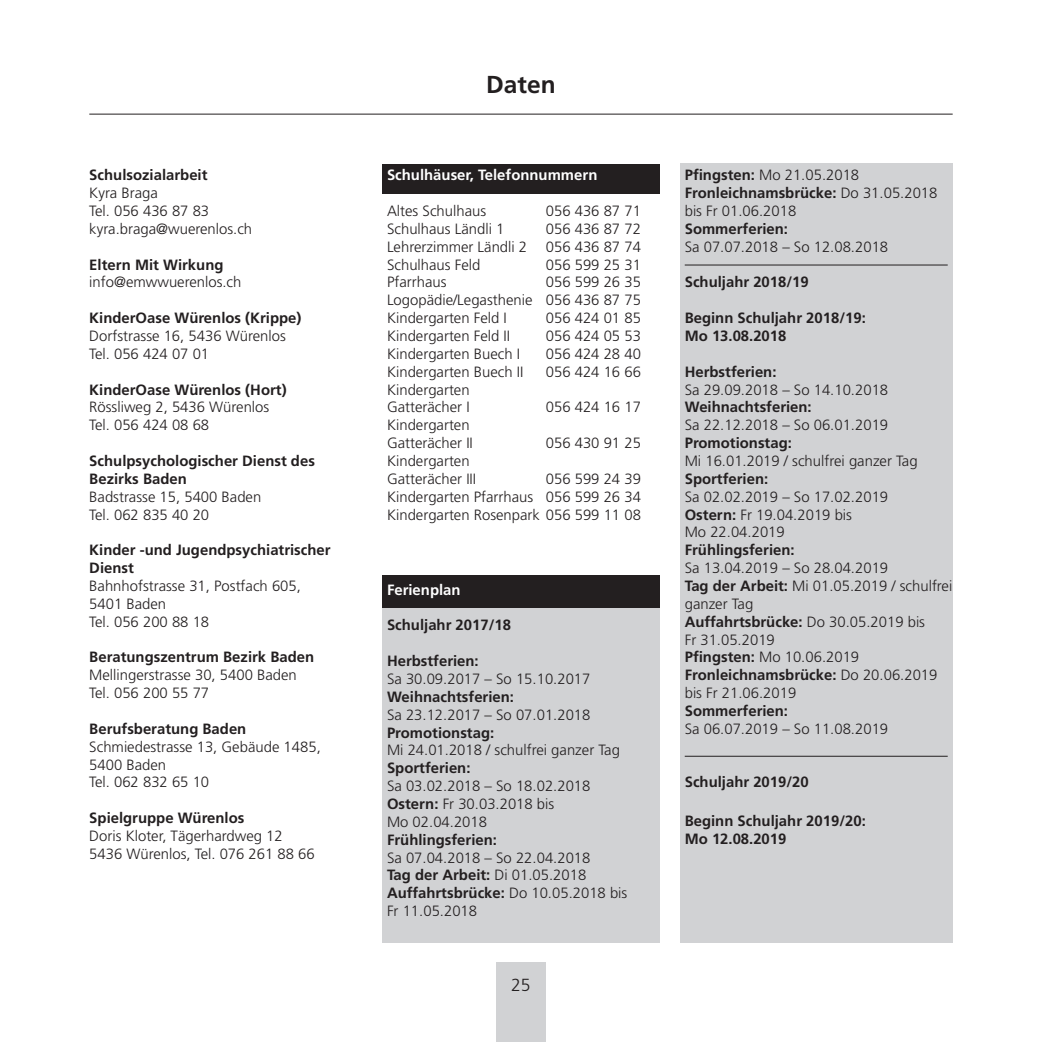
<style>
.page{position:relative;width:1042px;height:1042px;background:#fff}
.page>*{position:absolute;margin:0;border:0;box-sizing:border-box;transform-origin:0 0}
.t1{font:700 24.5px "Frutiger";color:#231f20}
.t2{font:300 17.5px "Frutiger";color:#231f20}
.t3{font:300 14.88px/17.8px "Frutiger";color:#231f20}
.t4{font:700 14.88px/17.8px "Frutiger";color:#231f20}
.t5{font:700 14.88px "Frutiger";color:#fff}
.s1{font-weight:700}
</style>
<div class="page">
<div style="left:496px;top:962px;width:50px;height:80px;background:#d1d2d4"></div>
<div style="left:680px;top:164px;width:272px;height:779px;background:#d1d2d4"></div>
<div style="left:382px;top:606px;width:278px;height:337px;background:#d1d2d4"></div>
<hr style="left:89px;top:114px;width:863px;height:1px;background:#231f20">
<div style="left:382px;top:164px;width:278px;height:29px;background:#231f20"></div>
<div style="left:382px;top:575px;width:278px;height:33px;background:#231f20"></div>
<hr style="left:685px;top:756px;width:262px;height:1px;background:#231f20">
<hr style="left:685px;top:265px;width:262px;height:1px;background:#231f20">
<p class="t4" style="left:89px;top:166px;width:120px">Schulsozialarbeit</p>
<p class="t3" style="left:89px;top:184px;width:164px">Kyra Braga<br>Tel. 056 436 87 83 kyra.braga@wuerenlos.ch</p>
<p class="t4" style="left:89px;top:255px;width:136px">Eltern Mit Wirkung</p>
<p class="t3" style="left:89px;top:273px;width:154px">info@emwwuerenlos.ch</p>
<p class="t4" style="left:89px;top:309px;width:214px">KinderOase Würenlos (Krippe)</p>
<p class="t3" style="left:89px;top:327px;width:198px">Dorfstrasse 16, 5436 Würenlos<br>Tel. 056 424 07 01</p>
<p class="t4" style="left:89px;top:380px;width:199px">KinderOase Würenlos (Hort)</p>
<p class="t3" style="left:89px;top:398px;width:181px">Rössliweg 2, 5436 Würenlos<br>Tel. 056 424 08 68</p>
<p class="t4" style="left:89px;top:452px;width:227px">Schulpsychologischer Dienst des<br>Bezirks Baden</p>
<p class="t3" style="left:89px;top:487px;width:173px">Badstrasse 15, 5400 Baden<br>Tel. 062 835 40 20</p>
<p class="t4" style="left:89px;top:541px;width:243px">Kinder -und Jugendpsychiatrischer<br>Dienst</p>
<p class="t3" style="left:89px;top:577px;width:213px">Bahnhofstrasse 31, Postfach 605,<br>5401 Baden<br>Tel. 056 200 88 18</p>
<p class="t4" style="left:89px;top:648px;width:226px">Beratungszentrum Bezirk Baden</p>
<p class="t3" style="left:89px;top:666px;width:209px">Mellingerstrasse 30, 5400 Baden<br>Tel. 056 200 55 77</p>
<p class="t4" style="left:89px;top:719px;width:159px">Berufsberatung Baden</p>
<p class="t3" style="left:89px;top:737px;width:233px">Schmiedestrasse 13, Gebäude 1485,<br>5400 Baden<br>Tel. 062 832 65 10</p>
<p class="t4" style="left:89px;top:809px;width:157px">Spielgruppe Würenlos</p>
<p class="t3" style="left:89px;top:827px;width:227px">Doris Kloter, Tägerhardweg 12<br>5436 Würenlos, Tel. 076 261 88 66</p>
<h1 class="t1" style="left:486px;top:71px;width:71px">Daten</h1>
<p class="t5" style="left:387px;top:166px;width:212px">Schulhäuser, Telefonnummern</p>
<p class="t3" style="left:387px;top:202px;width:101px">Altes Schulhaus</p>
<p class="t3" style="left:546px;top:202px;width:97px">056 436 87 71</p>
<p class="t3" style="left:387px;top:220px;width:119px">Schulhaus Ländli 1</p>
<p class="t3" style="left:387px;top:220px;width:255px;text-align:justify;text-indent:159px">056 436 87 72<br>Lehrerzimmer Ländli 2 056 436 87 74<br>Schulhaus Feld</p>
<p class="t3" style="left:546px;top:255px;width:97px">056 599 25 31</p>
<p class="t3" style="left:387px;top:273px;width:61px">Pfarrhaus</p>
<p class="t3" style="left:387px;top:273px;width:255px;text-align:justify;text-indent:159px">056 599 26 35<br>Logopädie/Legasthenie 056 436 87 75<br>Kindergarten Feld I</p>
<p class="t3" style="left:546px;top:309px;width:97px">056 424 01 85</p>
<p class="t3" style="left:387px;top:327px;width:125px">Kindergarten Feld II</p>
<p class="t3" style="left:546px;top:327px;width:97px">056 424 05 53</p>
<p class="t3" style="left:387px;top:345px;width:135px">Kindergarten Buech I</p>
<p class="t3" style="left:546px;top:345px;width:97px">056 424 28 40</p>
<p class="t3" style="left:387px;top:362px;width:138px">Kindergarten Buech II</p>
<p class="t3" style="left:546px;top:362px;width:97px">056 424 16 66</p>
<p class="t3" style="left:387px;top:380px;width:84px">Kindergarten<br>Gatterächer I</p>
<p class="t3" style="left:546px;top:398px;width:97px">056 424 16 17</p>
<p class="t3" style="left:387px;top:416px;width:87px">Kindergarten<br>Gatterächer II</p>
<p class="t3" style="left:546px;top:434px;width:97px">056 430 91 25</p>
<p class="t3" style="left:387px;top:452px;width:91px">Kindergarten<br>Gatterächer III</p>
<p class="t3" style="left:387px;top:470px;width:255px;text-align:justify;text-indent:159px">056 599 24 39<br>Kindergarten Pfarrhaus 056 599 26 34<br>Kindergarten Rosenpark 056 599 11 08</p>
<p class="t5" style="left:387px;top:581px;width:75px">Ferienplan</p>
<p class="t4" style="left:387px;top:616px;width:126px">Schuljahr 2017/18</p>
<p class="t4" style="left:387px;top:652px;width:93px">Herbstferien:</p>
<p class="t3" style="left:387px;top:670px;width:205px">Sa 30.09.2017 – So 15.10.2017</p>
<p class="t4" style="left:387px;top:687px;width:129px">Weihnachtsferien:</p>
<p class="t3" style="left:387px;top:705px;width:205px">Sa 23.12.2017 – So 07.01.2018</p>
<p class="t4" style="left:387px;top:723px;width:109px">Promotionstag:</p>
<p class="t3" style="left:387px;top:741px;width:234px">Mi 24.01.2018 / schulfrei ganzer Tag</p>
<p class="t4" style="left:387px;top:759px;width:85px">Sportferien:</p>
<p class="t3" style="left:387px;top:777px;width:205px">Sa 03.02.2018 – So 18.02.2018<br><span class="s1">Ostern:</span> Fr 30.03.2018 bis<br>Mo 02.04.2018</p>
<p class="t4" style="left:387px;top:830px;width:111px">Frühlingsferien:</p>
<p class="t3" style="left:387px;top:848px;width:242px">Sa 07.04.2018 – So 22.04.2018<br><span class="s1">Tag der Arbeit:</span> Di 01.05.2018<br><span class="s1">Auffahrtsbrücke:</span> Do 10.05.2018 bis<br>Fr 11.05.2018</p>
<p class="t2" style="left:511px;top:975px;width:21px">25</p>
<p class="t3" style="left:685px;top:166px;width:254px"><span class="s1">Pfingsten:</span> Mo 21.05.2018<br><span class="s1">Fronleichnamsbrücke:</span> Do 31.05.2018 bis Fr 01.06.2018</p>
<p class="t4" style="left:685px;top:220px;width:105px">Sommerferien:</p>
<p class="t3" style="left:685px;top:238px;width:205px">Sa 07.07.2018 – So 12.08.2018</p>
<p class="t4" style="left:685px;top:273px;width:126px">Schuljahr 2018/19</p>
<p class="t4" style="left:685px;top:309px;width:183px">Beginn Schuljahr 2018/19:<br>Mo 13.08.2018</p>
<p class="t4" style="left:685px;top:362px;width:93px">Herbstferien:</p>
<p class="t3" style="left:685px;top:380px;width:205px">Sa 29.09.2018 – So 14.10.2018</p>
<p class="t4" style="left:685px;top:398px;width:129px">Weihnachtsferien:</p>
<p class="t3" style="left:685px;top:416px;width:205px">Sa 22.12.2018 – So 06.01.2019</p>
<p class="t4" style="left:685px;top:434px;width:109px">Promotionstag:</p>
<p class="t3" style="left:685px;top:452px;width:234px">Mi 16.01.2019 / schulfrei ganzer Tag</p>
<p class="t4" style="left:685px;top:469px;width:85px">Sportferien:</p>
<p class="t3" style="left:685px;top:487px;width:205px">Sa 02.02.2019 – So 17.02.2019<br><span class="s1">Ostern:</span> Fr 19.04.2019 bis<br>Mo 22.04.2019</p>
<p class="t4" style="left:685px;top:541px;width:111px">Frühlingsferien:</p>
<p class="t3" style="left:685px;top:559px;width:269px">Sa 13.04.2019 – So 28.04.2019<br><span class="s1">Tag der Arbeit:</span> Mi 01.05.2019 / schulfrei ganzer Tag<br><span class="s1">Auffahrtsbrücke:</span> Do 30.05.2019 bis<br>Fr 31.05.2019<br><span class="s1">Pfingsten:</span> Mo 10.06.2019<br><span class="s1">Fronleichnamsbrücke:</span> Do 20.06.2019 bis Fr 21.06.2019</p>
<p class="t4" style="left:685px;top:702px;width:105px">Sommerferien:</p>
<p class="t3" style="left:685px;top:719px;width:205px">Sa 06.07.2019 – So 11.08.2019</p>
<p class="t4" style="left:685px;top:773px;width:126px">Schuljahr 2019/20</p>
<p class="t4" style="left:685px;top:812px;width:183px">Beginn Schuljahr 2019/20:<br>Mo 12.08.2019</p>
</div>
